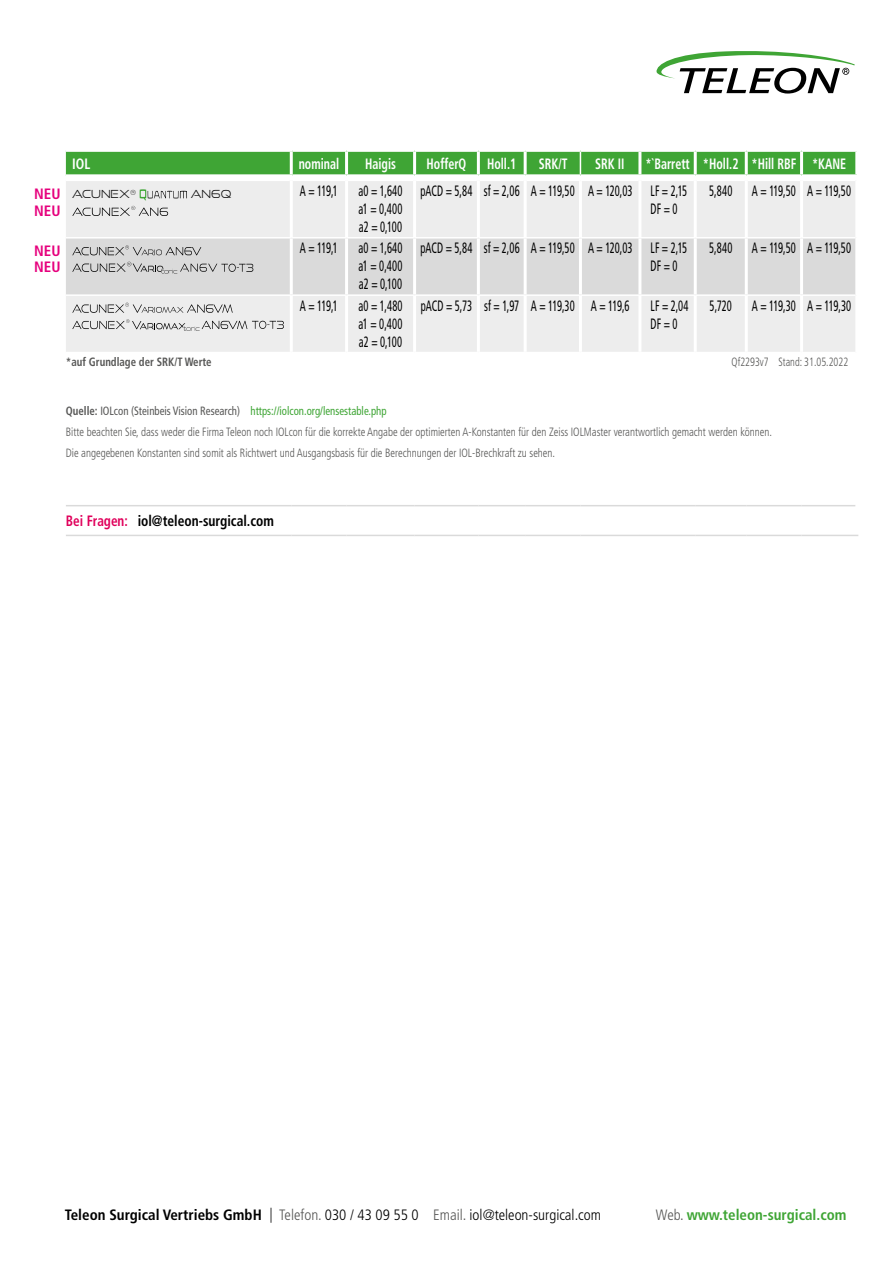
<style>
.page{position:relative;width:893px;height:1263px;background:#fff}
.page>*{position:absolute;margin:0;border:0;box-sizing:border-box;transform-origin:0 0}
.t1{font:condensed 15px/18px "Frutiger LT";letter-spacing:.005em;color:#000;text-align:justify;scale:.7 1}
.t2{font:300 condensed 15px "Frutiger LT";color:#000}
.t3{font:700 condensed 15px "Frutiger LT";color:#fff;scale:.8 1}
.t4{font:condensed 15px "Frutiger LT";letter-spacing:-.05em;color:#000;scale:.7 1}
.t5{font:700 condensed 15px "Frutiger LT";color:#000;scale:.9 1}
.t6{font:700 condensed 15px "Frutiger LT";color:#3fa535}
.t7{font:700 condensed 15px/17px "Frutiger LT";color:#e6007d}
.t8{font:700 condensed 15px "Frutiger LT";color:#fff;scale:.88 1}
.t9{font:300 condensed 12px/21px "Frutiger LT";color:#575756;scale:.9 1}
.t10{font:700 condensed 12px "Frutiger LT";color:#575756;scale:.9 1}
.t11{font:300 condensed 12px "Frutiger LT";color:#575756;scale:.85 1}
.t12{font:11.1px "Good Times Lt";color:#000}
.s1{font-weight:700}
.s2{font-weight:400}
.s3{font-weight:400;color:#3fa535}
.s4{color:#e0005b}
.s5{color:#575756}
.s6{font-weight:300;color:#575756}
</style>
<div class="page">
<div style="left:66px;top:181px;width:789px;height:171px;background:#ededed"></div>
<hr style="left:290px;top:180px;width:3px;height:57px;background:#fff">
<hr style="left:345px;top:180px;width:3px;height:57px;background:#fff">
<hr style="left:413px;top:180px;width:3px;height:57px;background:#fff">
<hr style="left:477px;top:180px;width:3px;height:57px;background:#fff">
<hr style="left:524px;top:180px;width:3px;height:57px;background:#fff">
<hr style="left:579px;top:181px;width:3px;height:56px;background:#fff">
<hr style="left:638px;top:180px;width:3px;height:57px;background:#fff">
<hr style="left:694px;top:180px;width:3px;height:57px;background:#fff">
<hr style="left:745px;top:180px;width:3px;height:57px;background:#fff">
<hr style="left:800px;top:180px;width:3px;height:57px;background:#fff">
<hr style="left:290px;top:296px;width:3px;height:56px;background:#fff">
<hr style="left:345px;top:296px;width:3px;height:56px;background:#fff">
<hr style="left:413px;top:296px;width:3px;height:56px;background:#fff">
<hr style="left:477px;top:296px;width:3px;height:56px;background:#fff">
<hr style="left:524px;top:296px;width:3px;height:56px;background:#fff">
<hr style="left:579px;top:296px;width:3px;height:56px;background:#fff">
<hr style="left:638px;top:296px;width:3px;height:56px;background:#fff">
<hr style="left:694px;top:296px;width:3px;height:56px;background:#fff">
<hr style="left:745px;top:296px;width:3px;height:56px;background:#fff">
<hr style="left:800px;top:296px;width:3px;height:56px;background:#fff">
<hr style="left:66px;top:505px;width:225px;height:1px;background:#dadada">
<hr style="left:291px;top:505px;width:56px;height:1px;background:#dadada">
<hr style="left:347px;top:505px;width:68px;height:1px;background:#dadada">
<hr style="left:415px;top:505px;width:63px;height:1px;background:#dadada">
<hr style="left:478px;top:505px;width:47px;height:1px;background:#dadada">
<hr style="left:525px;top:505px;width:55px;height:1px;background:#dadada">
<hr style="left:580px;top:505px;width:60px;height:1px;background:#dadada">
<hr style="left:640px;top:505px;width:55px;height:1px;background:#dadada">
<hr style="left:695px;top:505px;width:51px;height:1px;background:#dadada">
<hr style="left:746px;top:505px;width:55px;height:1px;background:#dadada">
<hr style="left:801px;top:505px;width:54px;height:1px;background:#dadada">
<hr style="left:66px;top:535px;width:225px;height:1px;background:#dadada">
<hr style="left:291px;top:535px;width:56px;height:1px;background:#dadada">
<hr style="left:347px;top:535px;width:68px;height:1px;background:#dadada">
<hr style="left:415px;top:535px;width:63px;height:1px;background:#dadada">
<hr style="left:478px;top:535px;width:47px;height:1px;background:#dadada">
<hr style="left:525px;top:535px;width:55px;height:1px;background:#dadada">
<hr style="left:580px;top:535px;width:60px;height:1px;background:#dadada">
<hr style="left:640px;top:535px;width:55px;height:1px;background:#dadada">
<hr style="left:695px;top:535px;width:51px;height:1px;background:#dadada">
<hr style="left:746px;top:535px;width:55px;height:1px;background:#dadada">
<hr style="left:801px;top:535px;width:57px;height:1px;background:#dadada">
<svg style="left:66px;top:150px;width:791px;height:26px;background:#5eb356"></svg>
<hr style="left:66px;top:237px;width:225px;height:1px;background:#fff">
<hr style="left:291px;top:237px;width:56px;height:1px;background:#fff">
<hr style="left:347px;top:237px;width:68px;height:1px;background:#fff">
<hr style="left:415px;top:237px;width:63px;height:1px;background:#fff">
<hr style="left:478px;top:237px;width:47px;height:1px;background:#fff">
<hr style="left:525px;top:237px;width:55px;height:1px;background:#fff">
<hr style="left:580px;top:237px;width:60px;height:1px;background:#fff">
<hr style="left:640px;top:237px;width:55px;height:1px;background:#fff">
<hr style="left:695px;top:237px;width:51px;height:1px;background:#fff">
<hr style="left:746px;top:237px;width:55px;height:1px;background:#fff">
<hr style="left:801px;top:237px;width:54px;height:1px;background:#fff">
<hr style="left:66px;top:294px;width:225px;height:2px;background:#fff">
<hr style="left:291px;top:294px;width:56px;height:2px;background:#fff">
<hr style="left:347px;top:294px;width:68px;height:2px;background:#fff">
<hr style="left:415px;top:294px;width:63px;height:2px;background:#fff">
<hr style="left:478px;top:294px;width:47px;height:2px;background:#fff">
<hr style="left:525px;top:294px;width:55px;height:2px;background:#fff">
<hr style="left:580px;top:294px;width:60px;height:2px;background:#fff">
<hr style="left:640px;top:294px;width:55px;height:2px;background:#fff">
<hr style="left:695px;top:294px;width:51px;height:2px;background:#fff">
<hr style="left:746px;top:294px;width:55px;height:2px;background:#fff">
<hr style="left:801px;top:294px;width:54px;height:2px;background:#fff">
<svg style="left:140px;top:189px;width:47px;height:11px"></svg>
<svg style="left:72px;top:206px;width:96px;height:10px"></svg>
<svg style="left:66px;top:238px;width:790px;height:57px;background:#d9d9d9"></svg>
<svg style="left:72px;top:303px;width:161px;height:10px;background:#c8c8c8"></svg>
<svg style="left:72px;top:319px;width:212px;height:12px;background:#cdcdcd"></svg>
<svg style="left:656px;top:51px;width:199px;height:43px"></svg>
<p class="t8" style="left:72px;top:155px;width:22px">IOL</p>
<p class="t3" style="left:299px;top:155px;width:52px">nominal</p>
<p class="t3" style="left:365px;top:155px;width:40px">Haigis</p>
<p class="t3" style="left:427px;top:155px;width:51px">HofferQ</p>
<p class="t3" style="left:487px;top:155px;width:38px">Holl.1</p>
<p class="t3" style="left:539px;top:155px;width:37px">SRK/T</p>
<p class="t3" style="left:595px;top:155px;width:38px">SRK II</p>
<p class="t3" style="left:645px;top:155px;width:253px">*`Barrett *Holl.2 *Hill RBF *KANE</p>
<p class="t12" style="left:72px;top:187px;width:66px">ACUNEX®</p>
<p class="t12" style="left:191px;top:187px;width:42px">AN6Q</p>
<p class="t1" style="left:300px;top:182px;width:56px">A = 119,1</p>
<p class="t1" style="left:358px;top:182px;width:65px">a0 = 1,640 a1 = 0,400 a2 = 0,100</p>
<p class="t1" style="left:651px;top:182px;width:54px;text-indent:-230px">pACD = 5,84 sf = 2,06 A = 119,50 A = 120,03 LF = 2,15<br>DF = 0</p>
<p class="t1" style="left:709px;top:182px;width:35px">5,840</p>
<p class="t4" style="left:752px;top:182px;width:143px">A = 119,50 A = 119,50</p>
<p class="t1" style="left:300px;top:239px;width:56px">A = 119,1</p>
<p class="t1" style="left:358px;top:239px;width:65px">a0 = 1,640 a1 = 0,400 a2 = 0,100</p>
<p class="t1" style="left:651px;top:239px;width:54px;text-indent:-230px">pACD = 5,84 sf = 2,06 A = 119,50 A = 120,03 LF = 2,15<br>DF = 0</p>
<p class="t1" style="left:709px;top:239px;width:35px">5,840</p>
<p class="t4" style="left:752px;top:239px;width:143px">A = 119,50 A = 119,50</p>
<p class="t1" style="left:300px;top:297px;width:56px">A = 119,1</p>
<p class="t1" style="left:358px;top:297px;width:65px">a0 = 1,480 a1 = 0,400 a2 = 0,100</p>
<p class="t1" style="left:421px;top:297px;width:300px">pACD = 5,73 sf = 1,97 A = 119,30 A = 119,6</p>
<p class="t1" style="left:651px;top:297px;width:56px">LF = 2,04<br>DF = 0</p>
<p class="t1" style="left:710px;top:297px;width:33px">5,720</p>
<p class="t4" style="left:752px;top:297px;width:143px">A = 119,30 A = 119,30</p>
<p class="t10" style="left:66px;top:355px;width:163px">*auf Grundlage der SRK/T Werte</p>
<p class="t11" style="left:732px;top:355px;width:139px">Qf2293v7 Stand: 31.05.2022</p>
<p class="t9" style="left:66px;top:401px;width:786px"><span class="s1">Quelle:</span> <span class="s2">IOLcon (Steinbeis Vision Research)</span> <span class="s3">https://iolcon.org/lensestable.php<br></span>Bitte beachten Sie, dass weder die Firma Teleon noch IOLcon für die korrekte Angabe der optimierten A-Konstanten für den Zeiss IOLMaster verantwortlich gemacht werden können.<br>Die angegebenen Konstanten sind somit als Richtwert und Ausgangsbasis für die Berechnungen der IOL-Brechkraft zu sehen.</p>
<p class="t7" style="left:34px;top:185px;width:28px">NEU<br>NEU</p>
<p class="t7" style="left:34px;top:243px;width:28px;line-height:15.9px">NEU<br>NEU</p>
<p class="t5" style="left:66px;top:512px;width:233px"><span class="s4">Bei Fragen:</span> iol@teleon-surgical.com</p>
<p class="t2" style="left:65px;top:1207px;width:538px"><span class="s1">Teleon Surgical Vertriebs GmbH</span> | <span class="s5">Telefon.</span> 030 / 43 09 55 0 <span class="s5">Email.</span> iol@teleon-surgical.com</p>
<p class="t6" style="left:656px;top:1206px;width:192px"><span class="s6">Web.</span> www.teleon-surgical.com</p>
</div>
